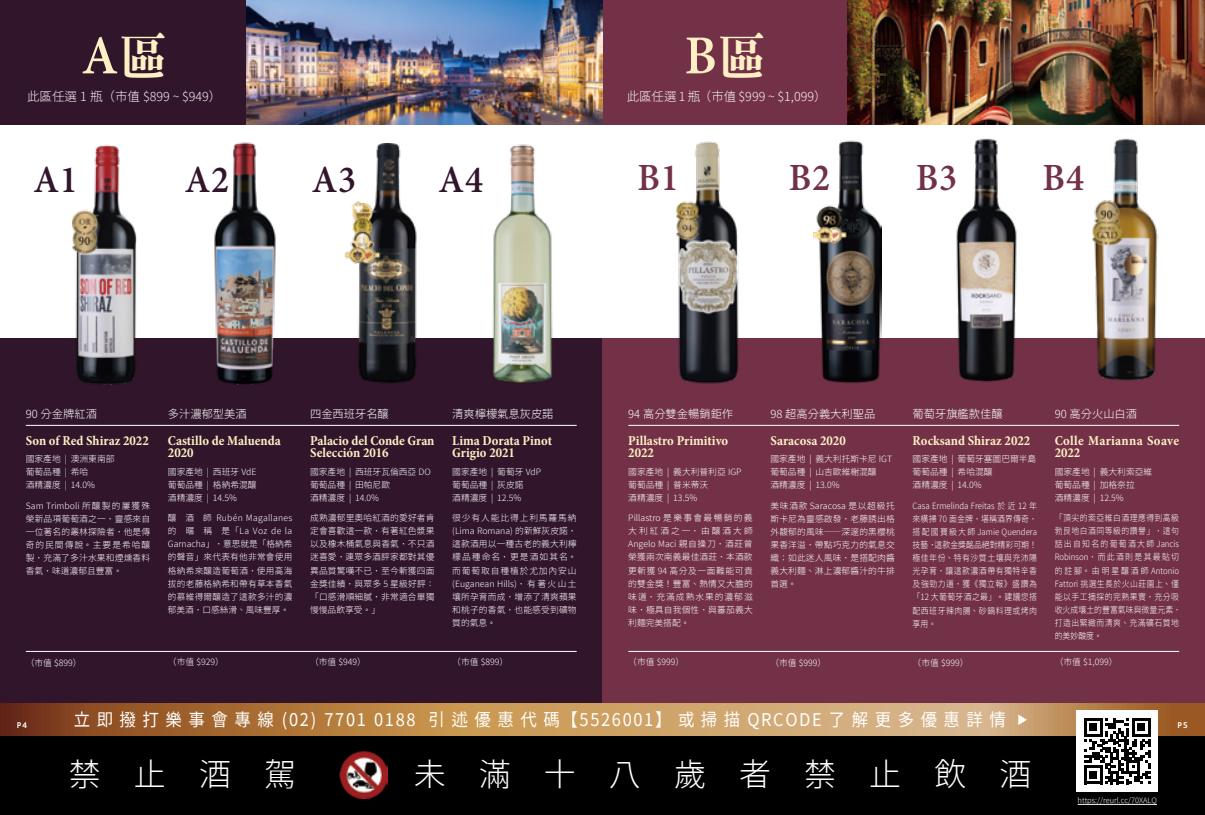
<style>
.page{position:relative;width:1205px;height:815px;background:#fff}
.page>*{position:absolute;margin:0;border:0;box-sizing:border-box;transform-origin:0 0}
.t1{font:600 55px "Minion Pro";color:#feefc4;scale:.95 1}
.t2{font:600 38.5px "Minion Pro";letter-spacing:.025em;color:#31152b;scale:.95 1}
.t3{font:600 38.5px "Minion Pro";letter-spacing:.025em;color:#723147;scale:.95 1}
.t4{font:300 32px "Taipei Sans TC Beta";letter-spacing:1.035em;color:#fff}
.t5{font:17.5px "Taipei Sans TC Beta";letter-spacing:.395em;color:#fff;scale:.94 1}
.t6{font:700 condensed 13.75px/12.5px "Minion Pro";color:#feefc4}
.t7{font:700 condensed 13.75px/12.5px "Minion Pro";letter-spacing:.02em;color:#feefc4}
.t8{font:300 12.5px "Taipei Sans TC Beta";color:#fff}
.t9{font:300 11.25px "Taipei Sans TC Beta";color:#fff}
.t10{font:300 8.75px/13.1px "Taipei Sans TC Beta";letter-spacing:.02em;color:#fff;text-align:justify}
.t11{font:300 8.75px/13.1px "Taipei Sans TC Beta";color:#fff}
.t12{font:300 8.75px/13.1px "Taipei Sans TC Beta";letter-spacing:.02em;color:#fff;text-align:justify;scale:.9 1}
.t13{font:300 8.75px/13.1px "Taipei Sans TC Beta";letter-spacing:.055em;color:#fff;scale:.9 1}
.t14{font:700 8.75px "Bliss 2";color:#fff}
.t15{font:300 7.5px "Taipei Sans TC Beta";color:#fff}
.s1{font-family:"DFN Ming XB HK BF";font-weight:400;font-size:50px}
.s2{font-size:11.25px}
</style>
<div class="page">
<div style="left:602px;top:0;width:245px;height:124px;background:#723147"></div>
<div style="left:0;top:338px;width:602px;height:365px;background:#31152b"></div>
<div style="left:602px;top:338px;width:603px;height:365px;background:#723147"></div>
<img style="left:245px;top:0;width:357px;height:124px">
<img style="left:847px;top:0;width:358px;height:124px">
<img style="left:72px;top:145px;width:65px;height:240px">
<img style="left:676px;top:141px;width:63px;height:243px">
<img style="left:344px;top:144px;width:73px;height:240px">
<img style="left:956px;top:138px;width:61px;height:244px">
<img style="left:492px;top:144px;width:61px;height:239px">
<img style="left:1092px;top:138px;width:66px;height:243px">
<img style="left:214px;top:142px;width:62px;height:243px">
<img style="left:813px;top:140px;width:69px;height:243px">
<div style="left:0;top:735px;width:1205px;height:80px;background:#000"></div>
<img style="left:339px;top:751px;width:48px;height:48px">
<svg style="left:0;top:703px;width:1205px;height:32px;background:#ba8853"></svg>
<div style="left:0;top:0;width:245px;height:124px;background:#31152b"></div>
<hr style="left:26px;top:425px;width:551px;height:1px;background:#fff">
<hr style="left:628px;top:425px;width:551px;height:1px;background:#fff">
<hr style="left:26px;top:651px;width:551px;height:1px;background:#fff">
<hr style="left:628px;top:651px;width:551px;height:1px;background:#fff">
<div style="left:1076px;top:710px;width:82px;height:82px;background:#fff"></div>
<svg style="left:1084px;top:718px;width:66px;height:66px"></svg>
<hr style="left:1077px;top:804px;width:80px;height:1px;background:#fff">
<h1 class="t1" style="left:82px;top:18px;width:91px">A<span class="s1">區</span></h1>
<h3 class="t8" style="left:27px;top:89px;width:196px">此區任選 1 瓶（市值 $899 ~ $949）</h3>
<h1 class="t1" style="left:684px;top:18px;width:87px">B<span class="s1">區</span></h1>
<h3 class="t8" style="left:626px;top:89px;width:201px">此區任選 1 瓶（市值 $999 ~ $1,099）</h3>
<h2 class="t2" style="left:33px;top:153px;width:48px">A1</h2>
<h2 class="t2" style="left:185px;top:153px;width:48px">A2</h2>
<h2 class="t2" style="left:312px;top:153px;width:48px">A3</h2>
<h2 class="t2" style="left:439px;top:153px;width:48px">A4</h2>
<h2 class="t3" style="left:637px;top:151px;width:45px">B1</h2>
<h2 class="t3" style="left:789px;top:151px;width:45px">B2</h2>
<h2 class="t3" style="left:916px;top:151px;width:45px">B3</h2>
<h2 class="t3" style="left:1042px;top:151px;width:45px">B4</h2>
<p class="t9" style="left:26px;top:407px;width:73px">90 分金牌紅酒</p>
<h3 class="t6" style="left:26px;top:434px;width:124px">Son of Red Shiraz 2022</h3>
<p class="t11" style="left:26px;top:452px;width:90px">國家產地 | 澳洲東南部葡萄品種 | 希哈<br>酒精濃度 | 14.0%</p>
<p class="t10" style="left:26px;top:499px;width:126px">Sam Trimboli 所釀製的屢獲殊榮新品項葡萄酒之一，靈感來自一位著名的叢林探險者，他是傳奇的民間傳說。主要是希哈釀製，充滿了多汁水果和煙燻香料香氣，味道濃郁且豐富。</p>
<p class="t10" style="left:26px;top:656px;width:57px">（市值 $899）</p>
<p class="t9" style="left:168px;top:407px;width:80px">多汁濃郁型美酒</p>
<h3 class="t6" style="left:168px;top:434px;width:114px">Castillo de Maluenda<br>2020</h3>
<p class="t10" style="left:168px;top:465px;width:90px">國家產地 | 西班牙 VdE葡萄品種 | 格納希混釀酒精濃度 | 14.5%</p>
<p class="t10" style="left:168px;top:511px;width:126px">釀 酒 師 Rubén Magallanes的 暱 稱 是「La Voz de la Garnacha」，意思就是「格納希的聲音」來代表有他非常會使用格納希來釀造葡萄酒，使用高海拔的老藤格納希和帶有草本香氣的慕維得爾釀造了這款多汁的濃郁美酒，口感絲滑、風味豐厚。</p>
<p class="t10" style="left:168px;top:656px;width:57px">（市值 $929）</p>
<p class="t9" style="left:310px;top:407px;width:80px">四金西班牙名釀</p>
<h3 class="t6" style="left:310px;top:434px;width:126px">Palacio del Conde Gran<br>Selección 2016</h3>
<p class="t11" style="left:310px;top:465px;width:122px">國家產地 | 西班牙瓦倫西亞 DO葡萄品種 | 田帕尼歐<br>酒精濃度 | 14.0%</p>
<p class="t10" style="left:310px;top:511px;width:126px">成熟濃郁里奧哈紅酒的愛好者肯定會喜歡這一款，有著紅色漿果以及橡木桶氣息與香氣，不只酒迷喜愛，連眾多酒評家都對其優異品質驚嘆不已，至今斬獲四面金獎佳績，與眾多 5 星級好評：「口感滑順細膩，非常適合單獨慢慢品飲享受。」</p>
<p class="t10" style="left:310px;top:656px;width:57px">（市值 $949）</p>
<p class="t9" style="left:452px;top:407px;width:103px">清爽檸檬氣息灰皮諾</p>
<h3 class="t6" style="left:452px;top:434px;width:101px">Lima Dorata Pinot<br>Grigio 2021</h3>
<p class="t11" style="left:452px;top:465px;width:90px">國家產地 | 葡萄牙 VdP葡萄品種 | 灰皮諾<br>酒精濃度 | 12.5%</p>
<p class="t10" style="left:452px;top:511px;width:126px">很少有人能比得上利馬羅馬納(Lima Romana) 的新鮮灰皮諾，這款酒用以一種古老的義大利檸檬品種命名，更是酒如其名。而葡萄取自種植於尤加內安山(Euganean Hills)，有著火山土壤所孕育而成，增添了清爽蘋果和桃子的香氣，也能感受到礦物質的氣息。</p>
<p class="t10" style="left:452px;top:656px;width:57px">（市值 $899）</p>
<p class="t9" style="left:628px;top:407px;width:106px">94 高分雙金暢銷鉅作</p>
<h3 class="t6" style="left:628px;top:434px;width:101px">Pillastro Primitivo<br>2022</h3>
<p class="t11" style="left:628px;top:465px;width:124px">國家產地 | 義大利普利亞 IGP　葡萄品種 | 普米蒂沃<br>酒精濃度 | 13.5%</p>
<p class="t10" style="left:628px;top:511px;width:126px">Pillastro 是樂事會最暢銷的義大利紅酒之一，由釀酒大師Angelo Maci 親自操刀，酒莊曾榮獲兩次南義最佳酒莊，本酒款更斬獲 94 高分及一面難能可貴的雙金獎！豐富、熱情又大膽的味道，充滿成熟水果的濃郁滋味，極具自我個性，與蕃茄義大利麵完美搭配。</p>
<p class="t10" style="left:628px;top:656px;width:57px">（市值 $999）</p>
<p class="t9" style="left:770px;top:407px;width:106px">98 超高分義大利聖品</p>
<h3 class="t6" style="left:770px;top:434px;width:77px">Saracosa 2020</h3>
<p class="t11" style="left:770px;top:452px;width:132px">國家產地 | 義大利托斯卡尼 IGT　葡萄品種 | 山吉歐維榭混釀<br>酒精濃度 | 13.0%</p>
<p class="t10" style="left:770px;top:499px;width:126px">美味酒款 Saracosa 是以超級托斯卡尼為靈感啟發，老藤誘出格外馥郁的風味——深邃的黑櫻桃果香洋溢，帶點巧克力的氣息交織；如此迷人風味，是搭配肉醬義大利麵、淋上濃郁醬汁的牛排首選。</p>
<p class="t10" style="left:770px;top:656px;width:57px">（市值 $999）</p>
<p class="t9" style="left:912px;top:407px;width:91px">葡萄牙旗艦款佳釀</p>
<h3 class="t6" style="left:912px;top:434px;width:119px">Rocksand Shiraz 2022</h3>
<p class="t11" style="left:912px;top:452px;width:125px">國家產地 | 葡萄牙塞圖巴爾半島葡萄品種 | 希哈混釀<br>酒精濃度 | 14.0%</p>
<p class="t12" style="left:912px;top:499px;width:140px">Casa Ermelinda Freitas 於近 12 年來橫掃 70 面金牌，堪稱酒界傳奇，搭配國寶級大師 Jamie Quendera技藝，這款金獎酩品絕對精彩可期！極佳年份、特有沙質土壤與充沛陽光孕育，讓這款濃酒帶有獨特辛香及強勁力道，獲《獨立報》盛讚為「12 大葡萄牙酒之最」。建議您搭配西班牙辣肉腸、砂鍋料理或烤肉享用。</p>
<p class="t10" style="left:912px;top:656px;width:57px">（市值 $999）</p>
<p class="t9" style="left:1055px;top:407px;width:84px">90 高分火山白酒</p>
<h3 class="t7" style="left:1055px;top:434px;width:126px">Colle Marianna Soave<br>2022</h3>
<p class="t11" style="left:1055px;top:465px;width:99px">國家產地 | 義大利索亞維葡萄品種 | 加格奈拉<br>酒精濃度 | 12.5%</p>
<p class="t13" style="left:1055px;top:511px;width:142px">「頂尖的索亞維白酒理應得到高級勃艮地白酒同等級的讚譽」，這句話出自知名的葡萄酒大師 Jancis<br>Robinson，而此酒則是其最貼切的註腳。由明星釀酒師Antonio<br>Fattori 挑選生長於火山莊園上、僅能以手工摘採的完熟果實，充分吸收火成壤土的豐富氣味與微量元素，打造出緊緻而清爽、充滿礦石質地的美妙酸度。</p>
<p class="t10" style="left:1055px;top:656px;width:64px">（市值 $1,099）</p>
<h3 class="t5" style="left:74px;top:710px;width:1016px">立即撥打樂事會專線 (02) 7701 0188 引述優惠代碼【5526001】或掃描QRCODE了解更多優惠詳情 <span class="s2">▶</span></h3>
<p class="t14" style="left:17px;top:720px;width:12px">P4</p>
<p class="t14" style="left:1177px;top:720px;width:12px">P5</p>
<h3 class="t4" style="left:69px;top:756px;width:229px">禁止酒駕</h3>
<h3 class="t4" style="left:414px;top:756px;width:619px">未滿十八歲者禁止飲酒</h3>
<p class="t15" style="left:1077px;top:796px;width:81px">https://reurl.cc/70XALQ</p>
</div>
